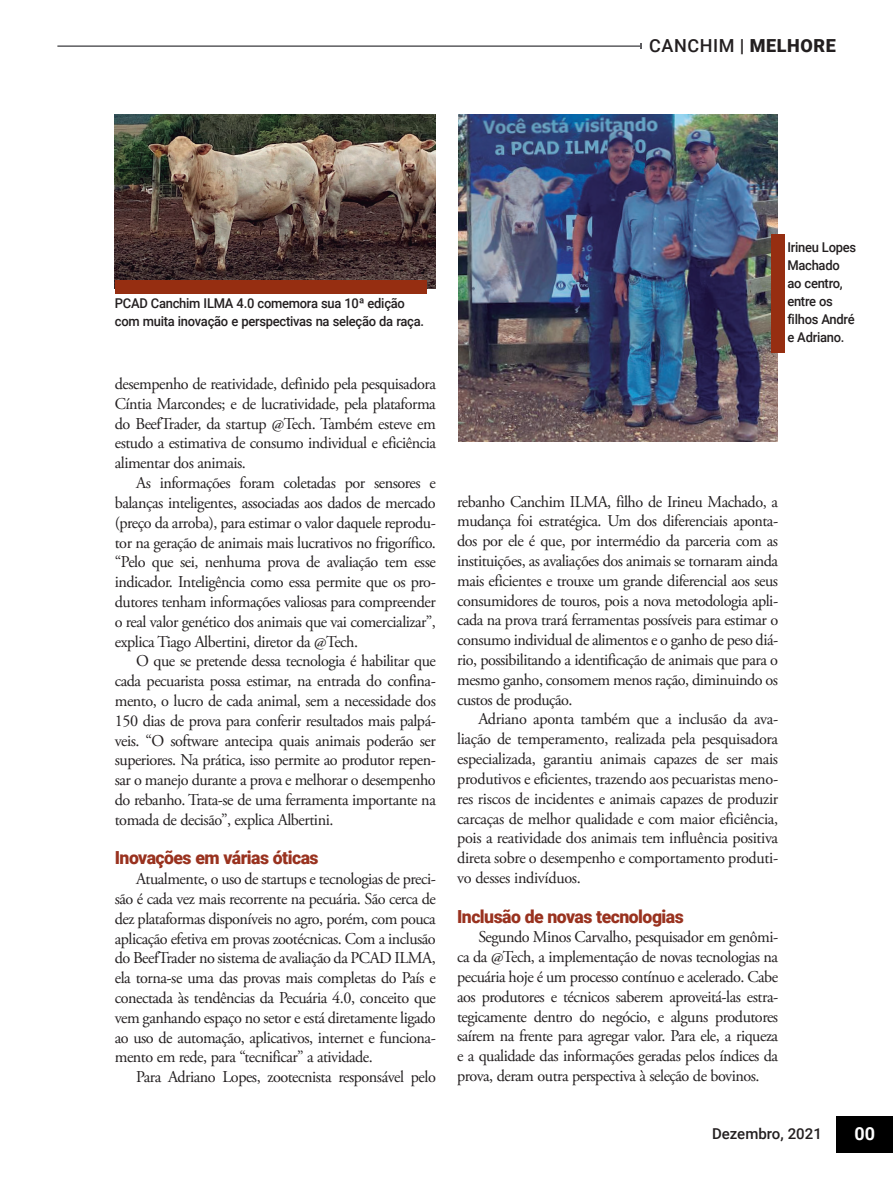
<style>
.page{position:relative;width:893px;height:1191px;background:#fff}
.page>*{position:absolute;margin:0;border:0;box-sizing:border-box;transform-origin:0 0}
.t1{font:900 18px "Roboto";letter-spacing:-.03em;color:#99321f}
.t2{font:900 18px "Roboto";letter-spacing:.035em;color:#231f20}
.t3{font:700 18px "Roboto";color:#fff}
.t4{font:16.5px/19.8px "Adobe Garamond Pro";letter-spacing:-.03em;color:#231f20;text-align:justify}
.t5{font:500 15px "Roboto";color:#231f20}
.t6{font:500 13.5px/18px "Roboto";letter-spacing:-.02em;color:#231f20;scale:.96 1}
.s1{font-weight:500}
</style>
<div class="page">
<div style="left:837px;top:1116px;width:56px;height:36px;background:#000"></div>
<hr style="left:57px;top:45px;width:583px;height:2px;background:#5c5c5f">
<svg style="left:640px;top:43px;width:2px;height:6px"></svg>
<img style="left:115px;top:115px;width:321px;height:173px">
<img style="left:458px;top:115px;width:319px;height:326px">
<div style="left:771px;top:234px;width:13px;height:119px;background:#962e11"></div>
<div style="left:115px;top:280px;width:311px;height:14px;background:#962e11"></div>
<p class="t2" style="left:649px;top:33px;width:189px"><span class="s1">CANCHIM</span> | MELHORE</p>
<p class="t6" style="left:115px;top:294px;width:324px">PCAD Canchim ILMA 4.0 comemora sua 10ª edição com muita inovação e perspectivas na seleção da raça.</p>
<p class="t4" style="left:115px;top:374px;width:323px">desempenho de reatividade, definido pela pesquisadora Cíntia Marcondes; e de lucratividade, pela plataforma do BeefTrader, da startup @Tech. Também esteve em estudo a estimativa de consumo individual e eficiência alimentar dos animais.</p>
<p class="t4" style="left:115px;top:473px;width:323px;text-indent:21px">As informações foram coletadas por sensores e balanças inteligentes, associadas aos dados de mercado (preço da arroba), para estimar o valor daquele reprodu&shy;tor na geração de animais mais lucrativos no frigorífico. “Pelo que sei, nenhuma prova de avaliação tem esse indicador. Inteligência como essa permite que os pro&shy;dutores tenham informações valiosas para compreender o real valor genético dos animais que vai comercializar”, explica Tiago Albertini, diretor da @Tech.</p>
<p class="t4" style="left:115px;top:652px;width:323px;text-indent:21px">O que se pretende dessa tecnologia é habilitar que cada pecuarista possa estimar, na entrada do confina&shy;mento, o lucro de cada animal, sem a necessidade dos 150 dias de prova para conferir resultados mais palpá&shy;veis. “O software antecipa quais animais poderão ser superiores. Na prática, isso permite ao produtor repen&shy;sar o manejo durante a prova e melhorar o desempenho do rebanho. Trata-se de uma ferramenta importante na tomada de decisão”, explica Albertini.</p>
<p class="t1" style="left:115px;top:845px;width:205px">Inovações em várias óticas</p>
<p class="t4" style="left:115px;top:869px;width:323px;text-indent:21px">Atualmente, o uso de startups e tecnologias de preci&shy;são é cada vez mais recorrente na pecuária. São cerca de dez plataformas disponíveis no agro, porém, com pouca aplicação efetiva em provas zootécnicas. Com a inclusão do BeefTrader no sistema de avaliação da PCAD ILMA, ela torna-se uma das provas mais completas do País e conectada às tendências da Pecuária 4.0, conceito que vem ganhando espaço no setor e está diretamente ligado ao uso de automação, aplicativos, internet e funciona&shy;mento em rede, para “tecnificar” a atividade.</p>
<p class="t4" style="left:136px;top:1067px;width:301px">Para Adriano Lopes, zootecnista responsável pelo</p>
<p class="t6" style="left:787px;top:238px;width:73px">Irineu Lopes<br>Machado ao centro, entre os filhos André e Adriano.</p>
<p class="t4" style="left:457px;top:492px;width:323px">rebanho Canchim ILMA, filho de Irineu Machado, a mudança foi estratégica. Um dos diferenciais aponta&shy;dos por ele é que, por intermédio da parceria com as instituições, as avaliações dos animais se tornaram ainda mais eficientes e trouxe um grande diferencial aos seus consumidores de touros, pois a nova metodologia apli&shy;cada na prova trará ferramentas possíveis para estimar o consumo individual de alimentos e o ganho de peso diá&shy;rio, possibilitando a identificação de animais que para o mesmo ganho, consomem menos ração, diminuindo os custos de produção.</p>
<p class="t4" style="left:457px;top:710px;width:323px;text-indent:21px">Adriano aponta também que a inclusão da ava&shy;liação de temperamento, realizada pela pesquisadora especializada, garantiu animais capazes de ser mais produtivos e eficientes, trazendo aos pecuaristas meno&shy;res riscos de incidentes e animais capazes de produzir carcaças de melhor qualidade e com maior eficiência, pois a reatividade dos animais tem influência positiva direta sobre o desempenho e comportamento produti&shy;vo desses indivíduos.</p>
<p class="t1" style="left:457px;top:903px;width:228px">Inclusão de novas tecnologias</p>
<p class="t4" style="left:457px;top:927px;width:323px;text-indent:21px">Segundo Minos Carvalho, pesquisador em genômi&shy;ca da @Tech, a implementação de novas tecnologias na pecuária hoje é um processo contínuo e acelerado. Cabe aos produtores e técnicos saberem aproveitá-las estra&shy;tegicamente dentro do negócio, e alguns produtores saírem na frente para agregar valor. Para ele, a riqueza e a qualidade das informações geradas pelos índices da prova, deram outra perspectiva à seleção de bovinos.</p>
<p class="t5" style="left:712px;top:1123px;width:111px">Dezembro, 2021</p>
<p class="t3" style="left:855px;top:1121px;width:22px">00</p>
</div>
